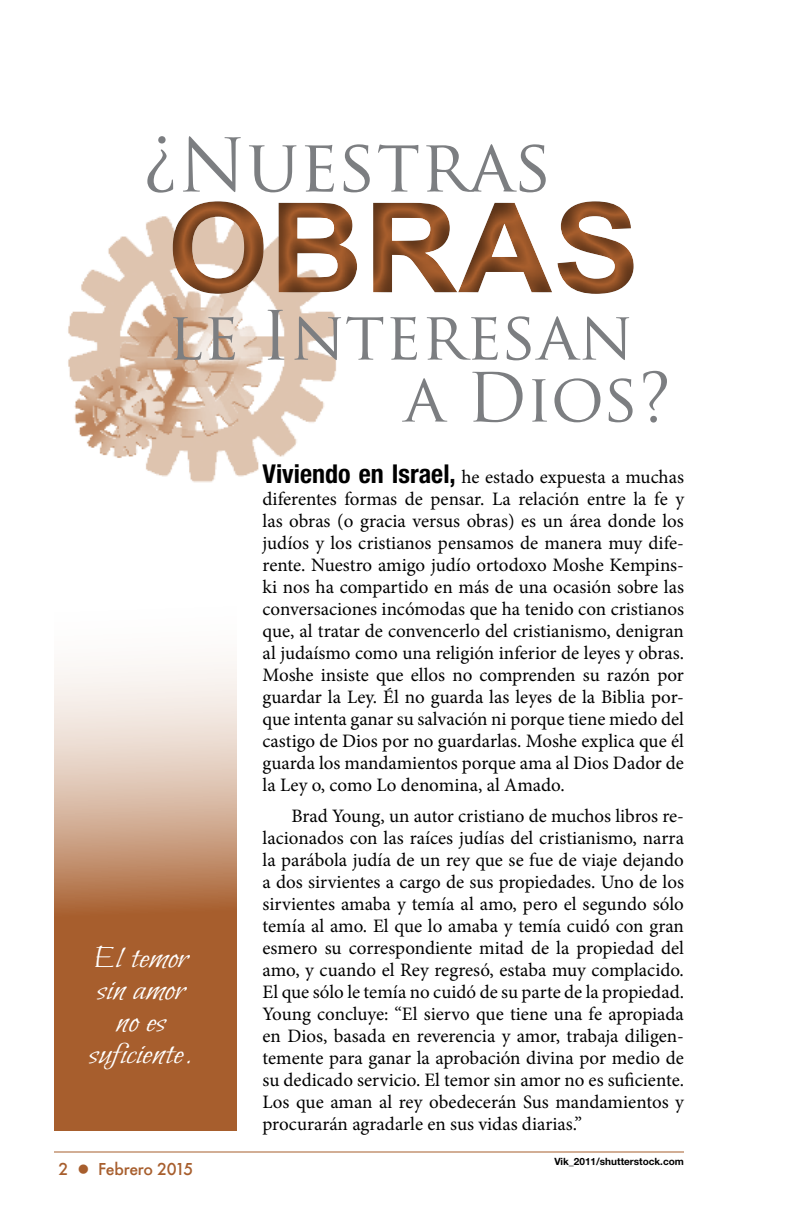
<style>
.page{position:relative;width:792px;height:1224px;background:#fff}
.page>*{position:absolute;margin:0;border:0;box-sizing:border-box;transform-origin:0 0}
.t1{font:700 125px "Arial";color:#a75e2d;scale:1.05 1}
.t2{font:72px "Trajan Pro";color:#7c7e81}
.t3{font:66px/62px "Trajan Pro";color:#7c7e81}
.t4{font:30.8px/32px "Bilbo";color:#fff;text-align:center;scale:1.25 1}
.t5{font:19px/22px "Minion Pro";color:#000;text-align:justify}
.t6{font:500 16px "Futura";letter-spacing:-.025em;color:#a75e2d}
.t7{font:700 10px "Helvetica Neue LT Std";color:#000}
.s1{font-family:"Helvetica Neue LT Std";font-weight:700;font-stretch:condensed;font-size:26px}
</style>
<div class="page">
<hr style="left:54px;top:1152px;width:630px;height:1px;background:#a75e2d">
<svg style="left:54px;top:664px;width:182px;height:466px;background:#c2906e"></svg>
<img style="left:68px;top:220px;width:268px;height:263px">
<div style="left:152px;top:178px;width:502px;height:142px;background:#000;opacity:.5"></div>
<h2 class="t2" style="left:143px;top:120px;width:411px">¿Nuestras</h2>
<h1 class="t1" style="left:167px;top:178px;width:452px">OBRAS</h1>
<h3 class="t3" style="left:404px;top:304px;width:269px;text-indent:-236px">le Interesan a Dios?</h3>
<h3 class="t4" style="left:89px;top:944px;width:85px">El temor sin amor no es suficiente.</h3>
<p class="t6" style="left:59px;top:1158px;width:136px">2 ● Febrero 2015</p>
<p class="t5" style="left:263px;top:466px;width:423px"><span class="s1">Viviendo en Israel,</span> he estado expuesta a muchas diferentes formas de pensar. La relación entre la fe y las obras (o gracia versus obras) es un área donde los judíos y los cristianos pensamos de manera muy dife&shy;rente. Nuestro amigo judío ortodoxo Moshe Kempins&shy;ki nos ha compartido en más de una ocasión sobre las conversaciones incómodas que ha tenido con cristianos que, al tratar de convencerlo del cristianismo, denigran al judaísmo como una religión inferior de leyes y obras.<br>Moshe insiste que ellos no comprenden su razón por guardar la Ley. Él no guarda las leyes de la Biblia por&shy;que intenta ganar su salvación ni porque tiene miedo del castigo de Dios por no guardarlas. Moshe explica que él guarda los mandamientos porque ama al Dios Dador de la Ley o, como Lo denomina, al Amado.</p>
<p class="t5" style="left:263px;top:805px;width:423px;text-indent:29px">Brad Young, un autor cristiano de muchos libros re&shy;lacionados con las raíces judías del cristianismo, narra la parábola judía de un rey que se fue de viaje dejando a dos sirvientes a cargo de sus propiedades. Uno de los sirvientes amaba y temía al amo, pero el segundo sólo temía al amo. El que lo amaba y temía cuidó con gran esmero su correspondiente mitad de la propiedad del amo, y cuando el Rey regresó, estaba muy complacido.<br>El que sólo le temía no cuidó de su parte de la propiedad.<br>Young concluye: “El siervo que tiene una fe apropiada en Dios, basada en reverencia y amor, trabaja diligen&shy;temente para ganar la aprobación divina por medio de su dedicado servicio. El temor sin amor no es suficiente.<br>Los que aman al rey obedecerán Sus mandamientos y procurarán agradarle en sus vidas diarias.”</p>
<p class="t7" style="left:554px;top:1155px;width:131px">Vik_2011/shutterstock.com</p>
</div>
